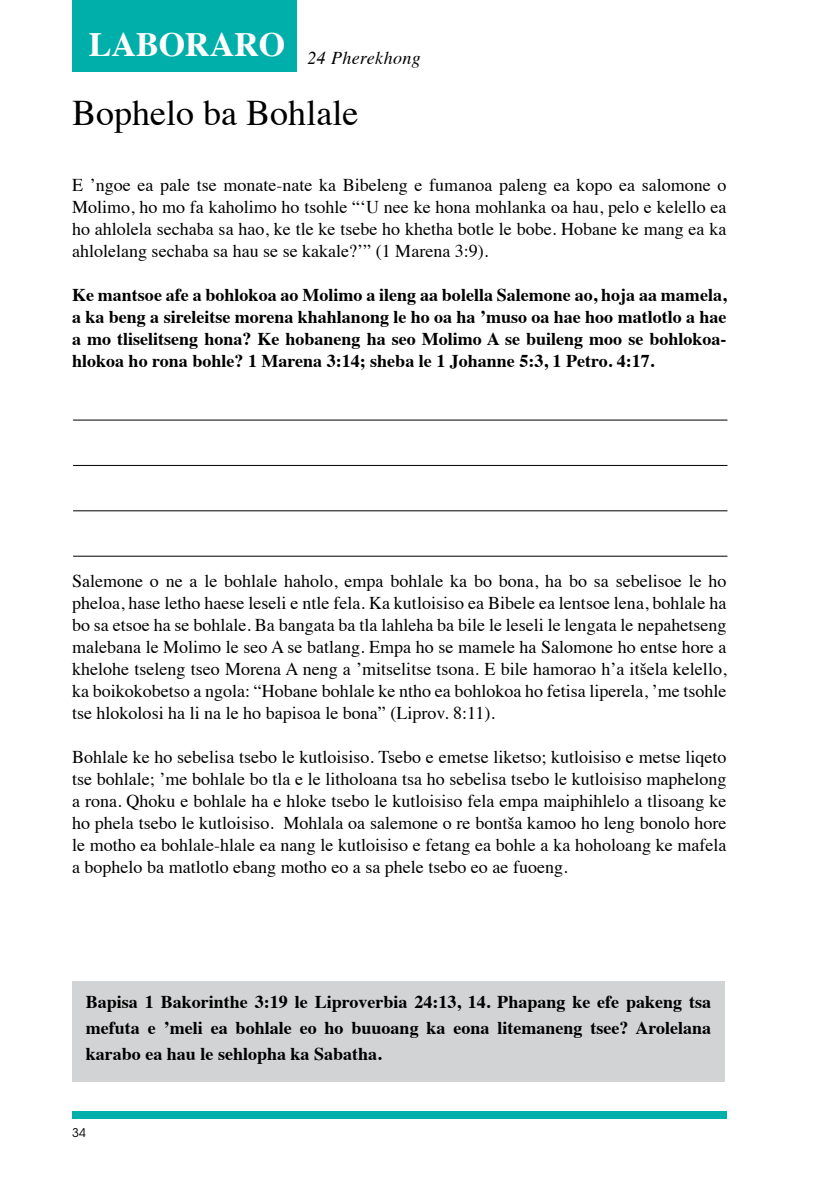
<style>
.page{position:relative;width:840px;height:1191px;background:#fff}
.page>*{position:absolute;margin:0;border:0;box-sizing:border-box;transform-origin:0 0}
.t1{font:36px "Times";color:#000}
.t2{font:18px/22px "Times";color:#000;text-align:justify}
.t3{font:700 18px/22px "Times";color:#000;text-align:justify}
.t4{font:italic 18px "Times";letter-spacing:.02em;color:#000}
.t5{font:12px "ITC Avant Garde Std";color:#000}
</style>
<div class="page">
<div style="left:72px;top:1111px;width:654px;height:8px;background:#00afa9"></div>
<div style="left:72px;top:0;width:225px;height:71px;background:#00afa9"></div>
<hr style="left:73px;top:419px;width:654px;height:1px;background:#000">
<hr style="left:73px;top:510px;width:654px;height:1px;background:#000">
<hr style="left:73px;top:465px;width:654px;height:1px;background:#000">
<hr style="left:73px;top:555px;width:654px;height:1px;background:#000">
<div style="left:72px;top:980px;width:652px;height:101px;background:#d1d3d4"></div>
<p class="t4" style="left:89px;top:42px;width:333px"><sup>LABORARO</sup> 24 Pherekhong</p>
<h1 class="t1" style="left:72px;top:80px;width:287px">Bophelo ba Bohlale</h1>
<p class="t2" style="left:72px;top:173px;width:655px">E ’ngoe ea pale tse monate-nate ka Bibeleng e fumanoa paleng ea kopo ea salomone o Molimo, ho mo fa kaholimo ho tsohle “‘U nee ke hona mohlanka oa hau, pelo e kelello ea ho ahlolela sechaba sa hao, ke tle ke tsebe ho khetha botle le bobe. Hobane ke mang ea ka ahlolelang sechaba sa hau se se kakale?’” (1 Marena 3:9).</p>
<p class="t3" style="left:72px;top:282px;width:655px">Ke mantsoe afe a bohlokoa ao Molimo a ileng aa bolella Salemone ao, hoja aa mamela, a ka beng a sireleitse morena khahlanong le ho oa ha ’muso oa hae hoo matlotlo a hae a mo tliselitseng hona? Ke hobaneng ha seo Molimo A se buileng moo se bohlokoa&shy;hlokoa ho rona bohle? 1 Marena 3:14; sheba le 1 Johanne 5:3, 1 Petro. 4:17.</p>
<p class="t2" style="left:72px;top:569px;width:655px">Salemone o ne a le bohlale haholo, empa bohlale ka bo bona, ha bo sa sebelisoe le ho pheloa, hase letho haese leseli e ntle fela. Ka kutloisiso ea Bibele ea lentsoe lena, bohlale ha bo sa etsoe ha se bohlale. Ba bangata ba tla lahleha ba bile le leseli le lengata le nepahetseng malebana le Molimo le seo A se batlang. Empa ho se mamele ha Salomone ho entse hore a khelohe tseleng tseo Morena A neng a ’mitselitse tsona. E bile hamorao h’a itšela kelello, ka boikokobetso a ngola: “Hobane bohlale ke ntho ea bohlokoa ho fetisa liperela, ’me tsohle tse hlokolosi ha li na le ho bapisoa le bona” (Liprov. 8:11).</p>
<p class="t2" style="left:72px;top:745px;width:655px">Bohlale ke ho sebelisa tsebo le kutloisiso. Tsebo e emetse liketso; kutloisiso e metse liqeto tse bohlale; ’me bohlale bo tla e le litholoana tsa ho sebelisa tsebo le kutloisiso maphelong a rona. Qhoku e bohlale ha e hloke tsebo le kutloisiso fela empa maiphihlelo a tlisoang ke ho phela tsebo le kutloisiso. Mohlala oa salemone o re bontša kamoo ho leng bonolo hore le motho ea bohlale-hlale ea nang le kutloisiso e fetang ea bohle a ka hoholoang ke mafela a bophelo ba matlotlo ebang motho eo a sa phele tsebo eo ae fuoeng.</p>
<p class="t3" style="left:86px;top:987px;width:626px;line-height:26px">Bapisa 1 Bakorinthe 3:19 le Liproverbia 24:13, 14. Phapang ke efe pakeng tsa mefuta e ’meli ea bohlale eo ho buuoang ka eona litemaneng tsee? Arolelana karabo ea hau le sehlopha ka Sabatha.</p>
<p class="t5" style="left:72px;top:1125px;width:15px">34</p>
</div>
